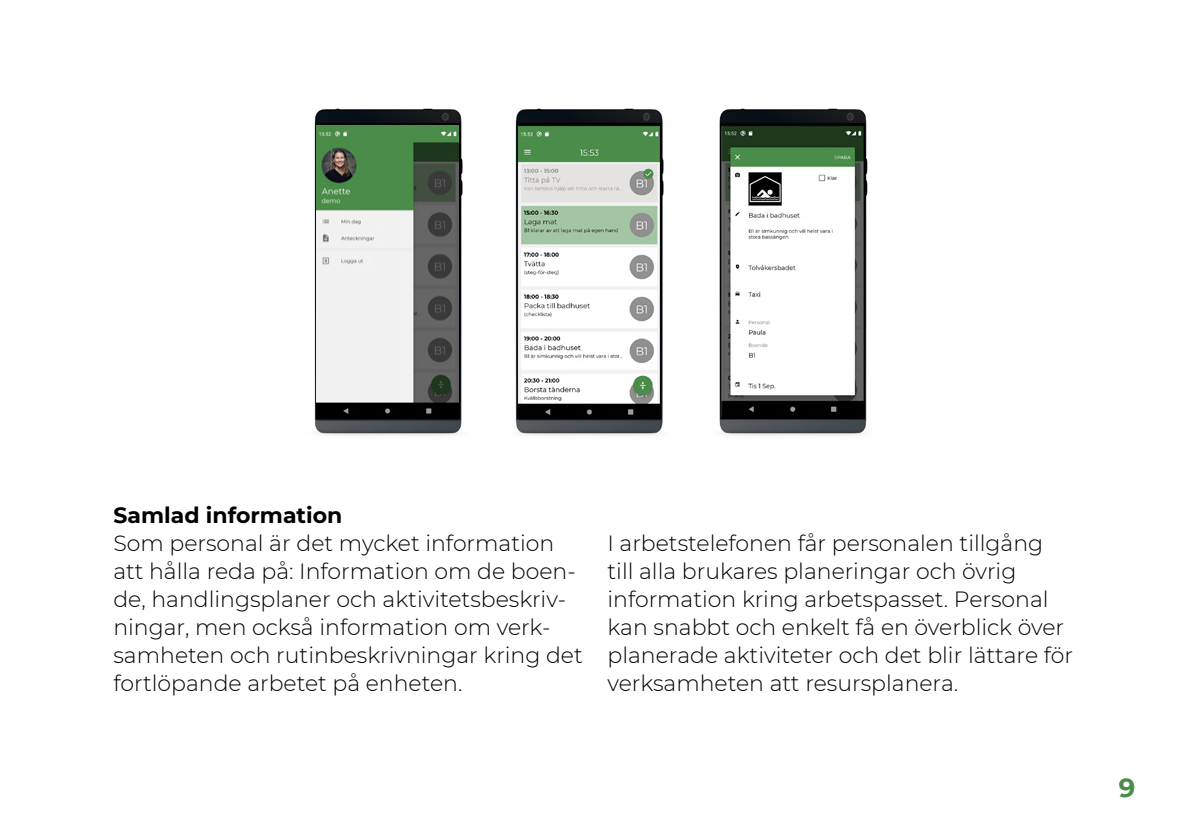
<style>
.page{position:relative;width:1191px;height:840px;background:#fff}
.page>*{position:absolute;margin:0;border:0;box-sizing:border-box;transform-origin:0 0}
.t1{font:700 26px "Montserrat";color:#4a8c49}
.t2{font:300 22px/28px "Montserrat";color:#000}
.t3{font:700 22px "Montserrat";color:#000}
</style>
<div class="page">
<img style="left:314px;top:108px;width:554px;height:328px">
<img style="left:316px;top:126px;width:143px;height:292px">
<p class="t3" style="left:113px;top:501px;width:230px">Samlad information</p>
<p class="t2" style="left:113px;top:528px;width:471px">Som personal är det mycket information att hålla reda på: Information om de boen&shy;de, handlingsplaner och aktivitetsbeskriv&shy;ningar, men också information om verk&shy;samheten och rutinbeskrivningar kring det fortlöpande arbetet på enheten.</p>
<p class="t2" style="left:607px;top:528px;width:467px">I arbetstelefonen får personalen tillgång till alla brukares planeringar och övrig information kring arbetspasset. Personal kan snabbt och enkelt få en överblick över planerade aktiviteter och det blir lättare för verksamheten att resursplanera.</p>
<p class="t1" style="left:1118px;top:771px;width:18px">9</p>
</div>
